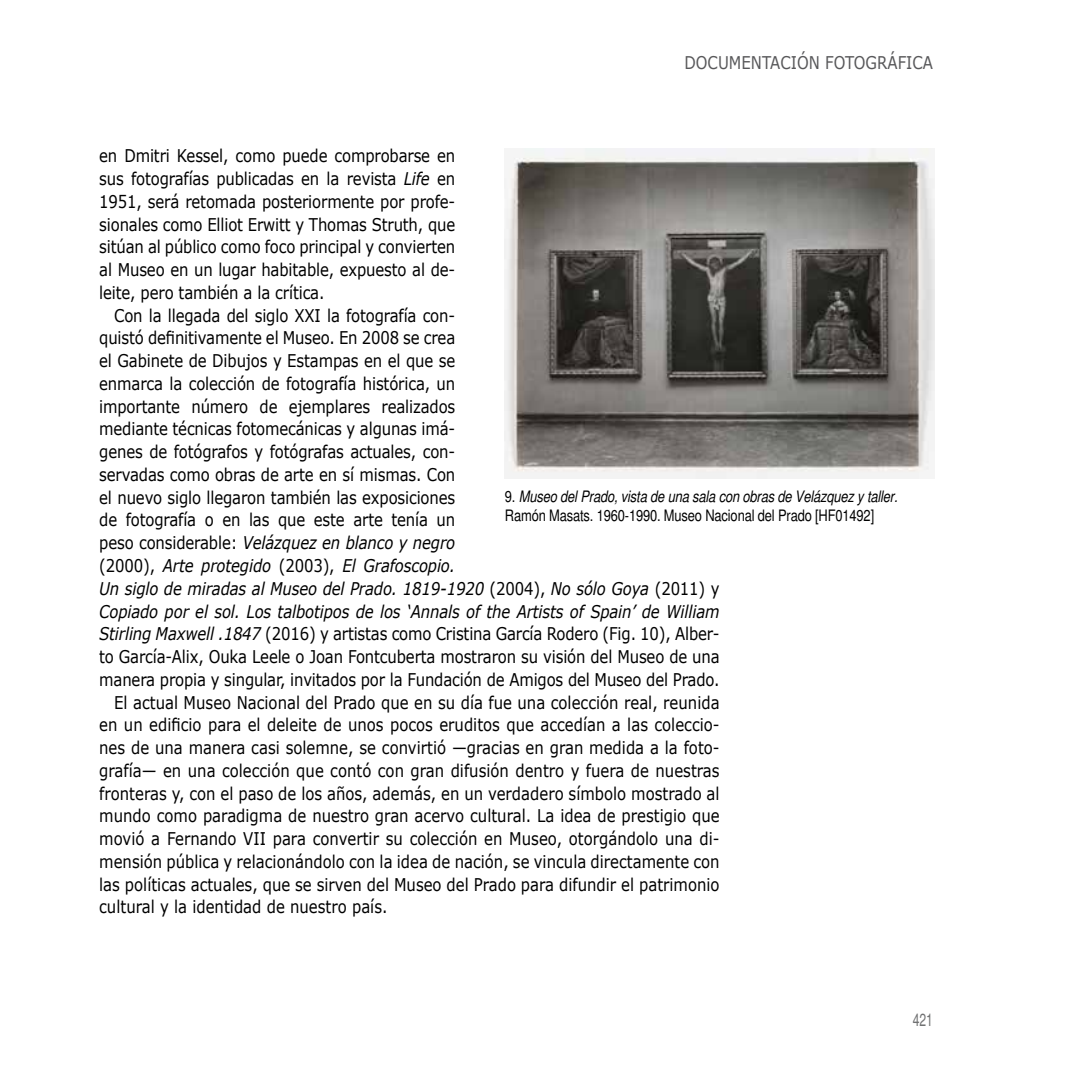
<style>
.page{position:relative;width:1082px;height:1082px;background:#fff}
.page>*{position:absolute;margin:0;border:0;box-sizing:border-box;transform-origin:0 0}
.t1{font:17.5px/22.8px "Verdana";letter-spacing:-.01em;color:#000;text-align:justify;scale:.85 1}
.t2{font:italic 17.5px "Verdana";letter-spacing:-.01em;color:#000;scale:.85 1}
.t3{font:17.5px "Verdana";color:#58585a;scale:.85 1}
.t4{font:condensed 17.5px "Helvetica";color:#707172;scale:.85 1}
.t5{font:italic condensed 15.75px/18.9px "Helvetica";letter-spacing:-.01em;color:#000}
.s1{font-style:italic}
.s2{font-style:normal}
</style>
<div class="page">
<img style="left:505px;top:149px;width:429px;height:329px">
<p class="t3" style="left:684px;top:50px;width:294px">DOCUMENTACIÓN FOTOGRÁFICA</p>
<p class="t1" style="left:99px;top:144px;width:420px">en Dmitri Kessel, como puede comprobarse en sus fotografías publicadas en la revista <span class="s1">Life</span> en 1951, será retomada posteriormente por profe&shy;sionales como Elliot Erwitt y Thomas Struth, que sitúan al público como foco principal y convierten al Museo en un lugar habitable, expuesto al de&shy;leite, pero también a la crítica.</p>
<p class="t1" style="left:114px;top:304px;width:403px">Con la llegada del siglo XXI la fotografía con-</p>
<p class="t1" style="left:99px;top:326px;width:420px">quistó definitivamente el Museo. En 2008 se crea</p>
<p class="t1" style="left:99px;top:349px;width:420px">el Gabinete de Dibujos y Estampas en el que se</p>
<p class="t1" style="left:99px;top:372px;width:420px">enmarca la colección de fotografía histórica, un</p>
<p class="t1" style="left:99px;top:395px;width:420px">importante número de ejemplares realizados</p>
<p class="t1" style="left:99px;top:417px;width:420px">mediante técnicas fotomecánicas y algunas imá-</p>
<p class="t1" style="left:99px;top:440px;width:420px">genes de fotógrafos y fotógrafas actuales, con-</p>
<p class="t1" style="left:99px;top:463px;width:420px">servadas como obras de arte en sí mismas. Con</p>
<p class="t1" style="left:99px;top:486px;width:420px">el nuevo siglo llegaron también las exposiciones</p>
<p class="t1" style="left:99px;top:508px;width:420px">de fotografía o en las que este arte tenía un</p>
<p class="t2" style="left:99px;top:531px;width:420px"><span class="s2">peso considerable:</span> Velázquez en blanco y negro</p>
<p class="t2" style="left:99px;top:553px;width:420px"><span class="s2">(2000),</span> Arte protegido <span class="s2">(2003),</span> El Grafoscopio.</p>
<p class="t2" style="left:99px;top:576px;width:731px">Un siglo de miradas al Museo del Prado. 1819-1920 <span class="s2">(2004),</span> No sólo Goya <span class="s2">(2011) y</span></p>
<p class="t2" style="left:99px;top:599px;width:731px">Copiado por el sol. Los talbotipos de los ‘Annals of the Artists of Spain’ de William</p>
<p class="t1" style="left:99px;top:622px;width:731px"><span class="s1">Stirling Maxwell .1847</span> (2016) y artistas como Cristina García Rodero (Fig. 10), Alber-</p>
<p class="t1" style="left:99px;top:645px;width:731px">to García-Alix, Ouka Leele o Joan Fontcuberta mostraron su visión del Museo de una</p>
<p class="t1" style="left:99px;top:668px;width:731px">manera propia y singular, invitados por la Fundación de Amigos del Museo del Prado.</p>
<p class="t1" style="left:114px;top:690px;width:714px">El actual Museo Nacional del Prado que en su día fue una colección real, reunida</p>
<p class="t1" style="left:99px;top:713px;width:731px">en un edificio para el deleite de unos pocos eruditos que accedían a las coleccio-</p>
<p class="t1" style="left:99px;top:736px;width:731px">nes de una manera casi solemne, se convirtió —gracias en gran medida a la foto-</p>
<p class="t1" style="left:99px;top:759px;width:731px">grafía— en una colección que contó con gran difusión dentro y fuera de nuestras</p>
<p class="t1" style="left:99px;top:781px;width:731px">fronteras y, con el paso de los años, además, en un verdadero símbolo mostrado al</p>
<p class="t1" style="left:99px;top:804px;width:731px">mundo como paradigma de nuestro gran acervo cultural. La idea de prestigio que</p>
<p class="t1" style="left:99px;top:827px;width:731px">movió a Fernando VII para convertir su colección en Museo, otorgándolo una di-</p>
<p class="t1" style="left:99px;top:850px;width:731px">mensión pública y relacionándolo con la idea de nación, se vincula directamente con</p>
<p class="t1" style="left:99px;top:872px;width:731px">las políticas actuales, que se sirven del Museo del Prado para difundir el patrimonio</p>
<p class="t1" style="left:99px;top:895px;width:341px">cultural y la identidad de nuestro país.</p>
<p class="t5" style="left:505px;top:487px;width:394px"><span class="s2">9.</span> Museo del Prado, vista de una sala con obras de Velázquez y taller.<br><span class="s2">Ramón Masats. 1960-1990. Museo Nacional del Prado [HF01492]</span></p>
<p class="t4" style="left:912px;top:1009px;width:25px">421</p>
</div>
